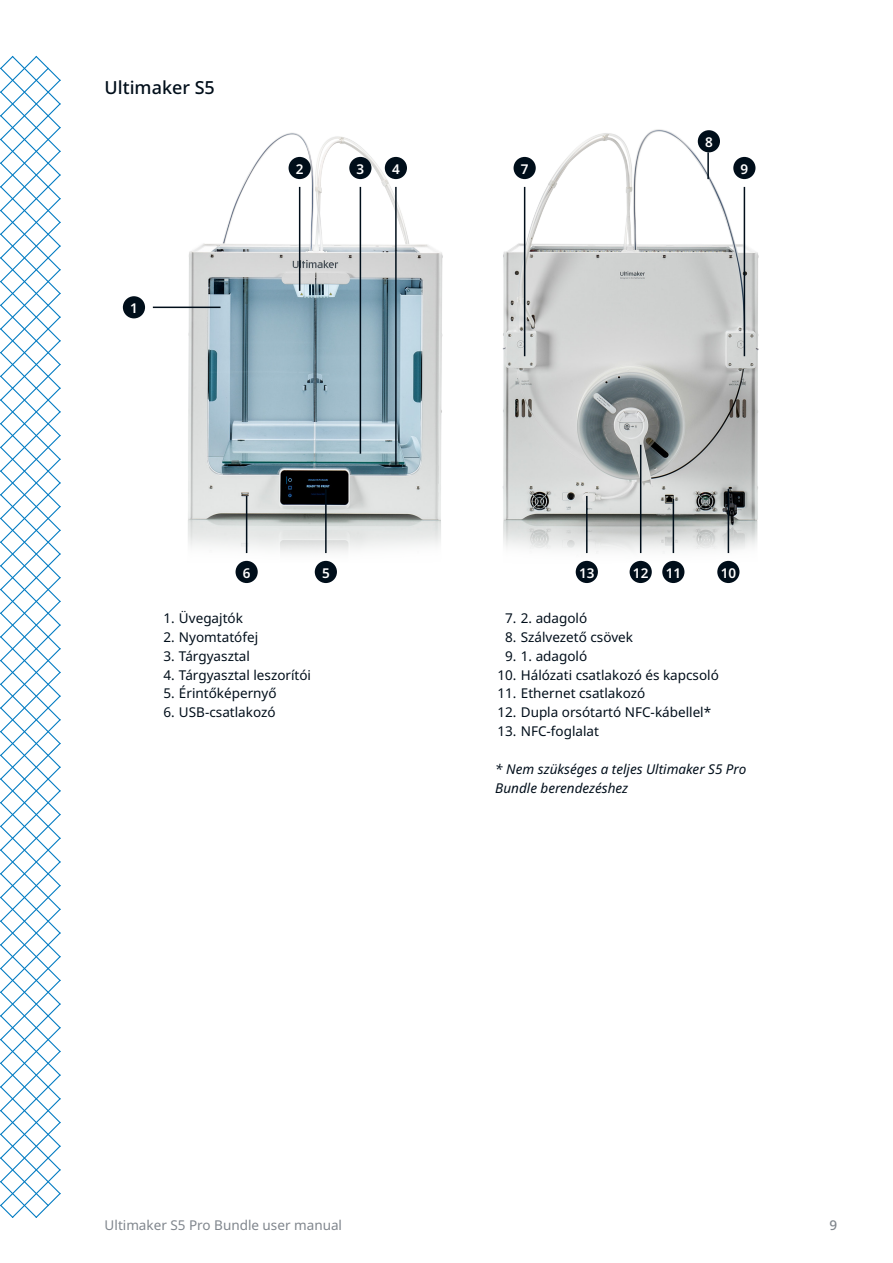
<style>
.page{position:relative;width:893px;height:1263px;background:#fff}
.page>*{position:absolute;margin:0;border:0;box-sizing:border-box;transform-origin:0 0}
.Heading{font:500 18px "Noto Sans";color:#000e1a}
.t1{font:13.5px "Noto Sans";color:#000e1a}
.Body{font:italic 13.5px/18.9px "Noto Sans";color:#000e1a}
.t2{font:13.5px "Noto Sans";color:#80868d}
.Body-2{font:600 13.5px "Noto Sans";color:#fff}
.t3{font:500 13.5px "Noto Sans";color:#80868d}
</style>
<div class="page">
<svg style="left:0;top:56px;width:61px;height:1162px"></svg>
<img style="left:122px;top:132px;width:262px;height:435px">
<img style="left:384px;top:129px;width:375px;height:438px">
<hr style="left:153px;top:307px;width:68px;height:1px;background:#000e1a">
<hr style="left:728px;top:489px;width:1px;height:64px;background:#000e1a">
<hr style="left:673px;top:499px;width:1px;height:54px;background:#000e1a">
<hr style="left:640px;top:445px;width:1px;height:108px;background:#000e1a">
<hr style="left:586px;top:496px;width:2px;height:57px;background:#000e1a">
<hr style="left:325px;top:489px;width:2px;height:64px;background:#000e1a">
<hr style="left:246px;top:496px;width:1px;height:57px;background:#000e1a">
<hr style="left:299px;top:187px;width:1px;height:104px;background:#000e1a">
<hr style="left:360px;top:187px;width:1px;height:267px;background:#000e1a">
<hr style="left:524px;top:187px;width:1px;height:169px;background:#000e1a">
<hr style="left:707px;top:152px;width:2px;height:27px;background:#000e1a">
<hr style="left:744px;top:187px;width:1px;height:169px;background:#000e1a">
<hr style="left:395px;top:187px;width:2px;height:278px;background:#000e1a">
<div style="left:123px;top:296px;width:22px;height:22px;background:#000e1a;border-radius:50%"></div>
<div style="left:717px;top:561px;width:22px;height:22px;background:#000e1a;border-radius:50%"></div>
<div style="left:662px;top:561px;width:22px;height:22px;background:#000e1a;border-radius:50%"></div>
<div style="left:630px;top:561px;width:22px;height:22px;background:#000e1a;border-radius:50%"></div>
<div style="left:576px;top:561px;width:22px;height:22px;background:#000e1a;border-radius:50%"></div>
<div style="left:315px;top:561px;width:22px;height:22px;background:#000e1a;border-radius:50%"></div>
<div style="left:236px;top:561px;width:22px;height:22px;background:#000e1a;border-radius:50%"></div>
<div style="left:289px;top:157px;width:22px;height:22px;background:#000e1a;border-radius:50%"></div>
<div style="left:349px;top:157px;width:22px;height:22px;background:#000e1a;border-radius:50%"></div>
<div style="left:514px;top:157px;width:22px;height:22px;background:#000e1a;border-radius:50%"></div>
<div style="left:698px;top:130px;width:22px;height:22px;background:#000e1a;border-radius:50%"></div>
<div style="left:733px;top:157px;width:22px;height:22px;background:#000e1a;border-radius:50%"></div>
<div style="left:385px;top:157px;width:22px;height:22px;background:#000e1a;border-radius:50%"></div>
<p class="Heading" style="left:105px;top:74px;width:112px">Ultimaker S5</p>
<p class="Body-2" style="left:130px;top:299px;width:9px">1</p>
<p class="Body-2" style="left:705px;top:133px;width:9px">8</p>
<p class="Body-2" style="left:296px;top:159px;width:9px">2</p>
<p class="Body-2" style="left:356px;top:159px;width:9px">3</p>
<p class="Body-2" style="left:521px;top:159px;width:9px">7</p>
<p class="Body-2" style="left:392px;top:159px;width:9px">4</p>
<p class="Body-2" style="left:740px;top:159px;width:9px">9</p>
<p class="Body-2" style="left:243px;top:563px;width:9px">6</p>
<p class="Body-2" style="left:322px;top:563px;width:9px">5</p>
<p class="Body-2" style="left:579px;top:563px;width:17px">13</p>
<p class="Body-2" style="left:633px;top:563px;width:17px">12</p>
<p class="Body-2" style="left:666px;top:563px;width:17px">11</p>
<p class="Body-2" style="left:721px;top:563px;width:17px">10</p>
<p class="t1" style="left:163px;top:608px;width:81px">1. Üvegajtók</p>
<p class="t1" style="left:163px;top:627px;width:96px">2. Nyomtatófej</p>
<p class="t1" style="left:163px;top:646px;width:88px">3. Tárgyasztal</p>
<p class="t1" style="left:163px;top:665px;width:149px">4. Tárgyasztal leszorítói</p>
<p class="t1" style="left:163px;top:684px;width:115px">5. Érintőképernyő</p>
<p class="t1" style="left:163px;top:703px;width:114px">6. USB-csatlakozó</p>
<p class="t1" style="left:505px;top:608px;width:84px">7. 2. adagoló</p>
<p class="t1" style="left:505px;top:627px;width:129px">8. Szálvezető csövek</p>
<p class="t1" style="left:505px;top:646px;width:84px">9. 1. adagoló</p>
<p class="t1" style="left:497px;top:665px;width:223px">10. Hálózati csatlakozó és kapcsoló</p>
<p class="t1" style="left:497px;top:684px;width:149px">11. Ethernet csatlakozó</p>
<p class="t1" style="left:497px;top:703px;width:215px">12. Dupla orsótartó NFC-kábellel*</p>
<p class="t1" style="left:497px;top:722px;width:103px">13. NFC-foglalat</p>
<p class="Body" style="left:495px;top:760px;width:253px">* Nem szükséges a teljes Ultimaker S5 Pro<br>Bundle berendezéshez</p>
<p class="t2" style="left:105px;top:1216px;width:239px">Ultimaker S5 Pro Bundle user manual</p>
<p class="t3" style="left:829px;top:1216px;width:9px">9</p>
</div>
